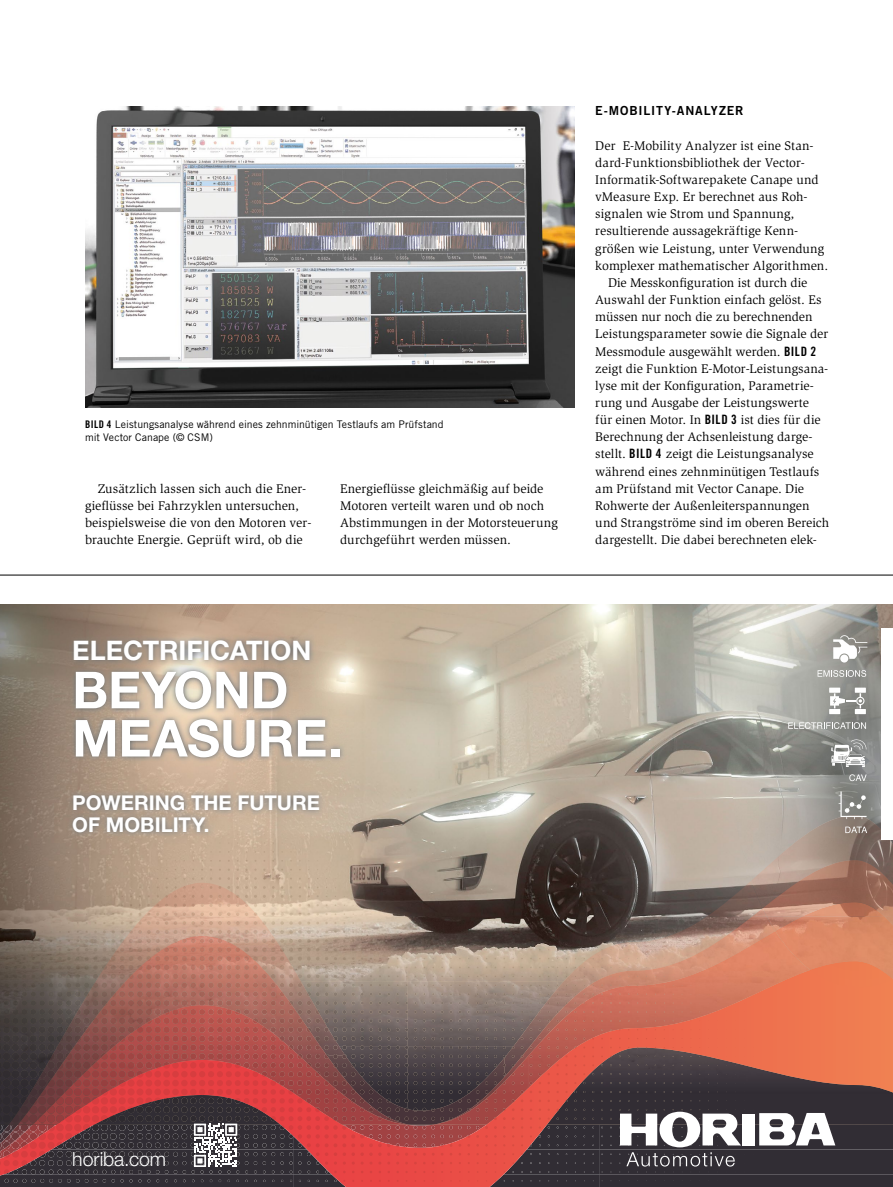
<style>
.page{position:relative;width:893px;height:1187px;background:#fff}
.page>*{position:absolute;margin:0;border:0;box-sizing:border-box;transform-origin:0 0}
.t1{font:700 51px/48.2px "Helvetica Neue LT Pro";color:#fff}
.t2{font:700 27px "Helvetica Neue LT Pro";letter-spacing:-.005em;color:#fff}
.t3{font:700 20.4px/21.9px "Helvetica Neue LT Pro";color:#fff}
.t4{font:300 19.5px "Helvetica Neue LT Pro";color:#fff}
.Para_Indent{font:12.9px/17.1px "Slimbach Std";color:#000}
.Para_x{font:12.9px/17.1px "Slimbach Std";letter-spacing:.005em;color:#000}
.SectionHeading_1_x{font:12.45px "Trade Gothic LT Std Bd 2";letter-spacing:.07em;color:#000}
.Image_Caption_x{font:10.5px/13.5px "Trade Gothic LT Std";letter-spacing:.005em;color:#000}
.s1{font-family:"Trade Gothic LT Std Bd Cn 20"}
</style>
<div class="page">
<img style="left:85px;top:106px;width:489px;height:301px">
<hr style="left:0;top:574px;width:893px;height:1px;background:#000">
<img style="left:0;top:604px;width:767px;height:317px">
<img style="left:557px;top:916px;width:72px;height:5px">
<img style="left:301px;top:916px;width:256px;height:5px">
<img style="left:143px;top:880px;width:609px;height:36px">
<img style="left:72px;top:916px;width:184px;height:5px">
<img style="left:752px;top:908px;width:11px;height:8px">
<img style="left:629px;top:916px;width:123px;height:5px">
<img style="left:175px;top:842px;width:143px;height:10px">
<img style="left:104px;top:886px;width:578px;height:11px">
<img style="left:218px;top:894px;width:21px;height:1px">
<svg style="left:201px;top:894px;width:12px;height:1px"></svg>
<svg style="left:183px;top:894px;width:12px;height:1px"></svg>
<img style="left:104px;top:895px;width:516px;height:2px">
<img style="left:95px;top:903px;width:507px;height:3px">
<img style="left:86px;top:912px;width:499px;height:3px">
<img style="left:182px;top:920px;width:75px;height:1px">
<img style="left:67px;top:634px;width:279px;height:204px">
<img style="left:193px;top:816px;width:107px;height:18px">
<svg style="left:0;top:921px;width:893px;height:261px"></svg>
<img style="left:731px;top:604px;width:162px;height:276px">
<img style="left:751px;top:815px;width:142px;height:93px">
<img style="left:763px;top:860px;width:130px;height:56px">
<img style="left:767px;top:916px;width:8px;height:15px">
<img style="left:801px;top:902px;width:84px;height:14px">
<img style="left:775px;top:916px;width:118px;height:62px">
<img style="left:810px;top:961px;width:83px;height:26px">
<div style="left:881px;top:628px;width:12px;height:212px;background:#fff"></div>
<div style="left:840px;top:654px;width:8px;height:8px;background:#fff;border-radius:50%"></div>
<svg style="left:833px;top:635px;width:34px;height:23px"></svg>
<div style="left:829px;top:687px;width:11px;height:5px;background:#fff"></div>
<div style="left:829px;top:709px;width:11px;height:5px;background:#fff"></div>
<div style="left:855px;top:687px;width:11px;height:5px;background:#fff"></div>
<div style="left:855px;top:709px;width:11px;height:5px;background:#fff"></div>
<svg style="left:830px;top:693px;width:34px;height:15px"></svg>
<svg style="left:831px;top:739px;width:35px;height:28px"></svg>
<svg style="left:839px;top:791px;width:28px;height:28px"></svg>
<svg style="left:818px;top:670px;width:48px;height:6px"></svg>
<svg style="left:788px;top:722px;width:78px;height:7px"></svg>
<svg style="left:849px;top:774px;width:18px;height:7px"></svg>
<svg style="left:845px;top:826px;width:22px;height:7px"></svg>
<p class="Image_Caption_x" style="left:85px;top:417px;width:360px"><span class="s1">BILD 4</span> Leistungsanalyse während eines zehnminütigen Testlaufs am Prüfstand mit Vector Canape (© CSM)</p>
<p class="Para_Indent" style="left:85px;top:480px;width:228px;text-indent:13px">Zusätzlich lassen sich auch die Ener&shy;gieflüsse bei Fahrzyklen untersuchen, beispielsweise die von den Motoren ver&shy;brauchte Energie. Geprüft wird, ob die</p>
<p class="Para_Indent" style="left:340px;top:480px;width:219px">Energieflüsse gleichmäßig auf beide Motoren verteilt waren und ob noch Abstimmungen in der Motorsteuerung durchgeführt werden müssen.</p>
<p class="t2" style="left:72px;top:633px;width:241px">ELECTRIFICATION</p>
<p class="t1" style="left:72px;top:665px;width:272px">BEYOND<br>MEASURE.</p>
<p class="t3" style="left:72px;top:791px;width:249px">POWERING THE FUTURE<br>OF MOBILITY.</p>
<p class="SectionHeading_1_x" style="left:595px;top:103px;width:150px">E-MOBILITY-ANALYZER</p>
<p class="Para_x" style="left:595px;top:137px;width:234px">Der E-Mobility Analyzer ist eine Stan&shy;dard-Funktionsbibliothek der Vector-Informatik-Softwarepakete Canape und vMeasure Exp. Er berechnet aus Roh&shy;signalen wie Strom und Spannung, resultierende aussagekräftige Kenn&shy;größen wie Leistung, unter Verwendung komplexer mathematischer Algorithmen.</p>
<p class="Para_Indent" style="left:595px;top:274px;width:235px;text-indent:13px">Die Messkonfiguration ist durch die Auswahl der Funktion einfach gelöst. Es müssen nur noch die zu berechnenden Leistungsparameter sowie die Signale der Messmodule ausgewählt werden. <span class="s1">BILD 2 </span>zeigt die Funktion E-Motor-Leistungsana&shy;lyse mit der Konfiguration, Parametrie&shy;rung und Ausgabe der Leistungswerte<br>für einen Motor. In <span class="s1">BILD 3</span> ist dies für die Berechnung der Achsenleistung darge&shy;stellt. <span class="s1">BILD 4</span> zeigt die Leistungsanalyse während eines zehnminütigen Testlaufs am Prüfstand mit Vector Canape. Die Rohwerte der Außenleiterspannungen und Strangströme sind im oberen Bereich dargestellt. Die dabei berechneten elek-</p>
<p class="t4" style="left:72px;top:1146px;width:95px">horiba.com</p>
</div>
